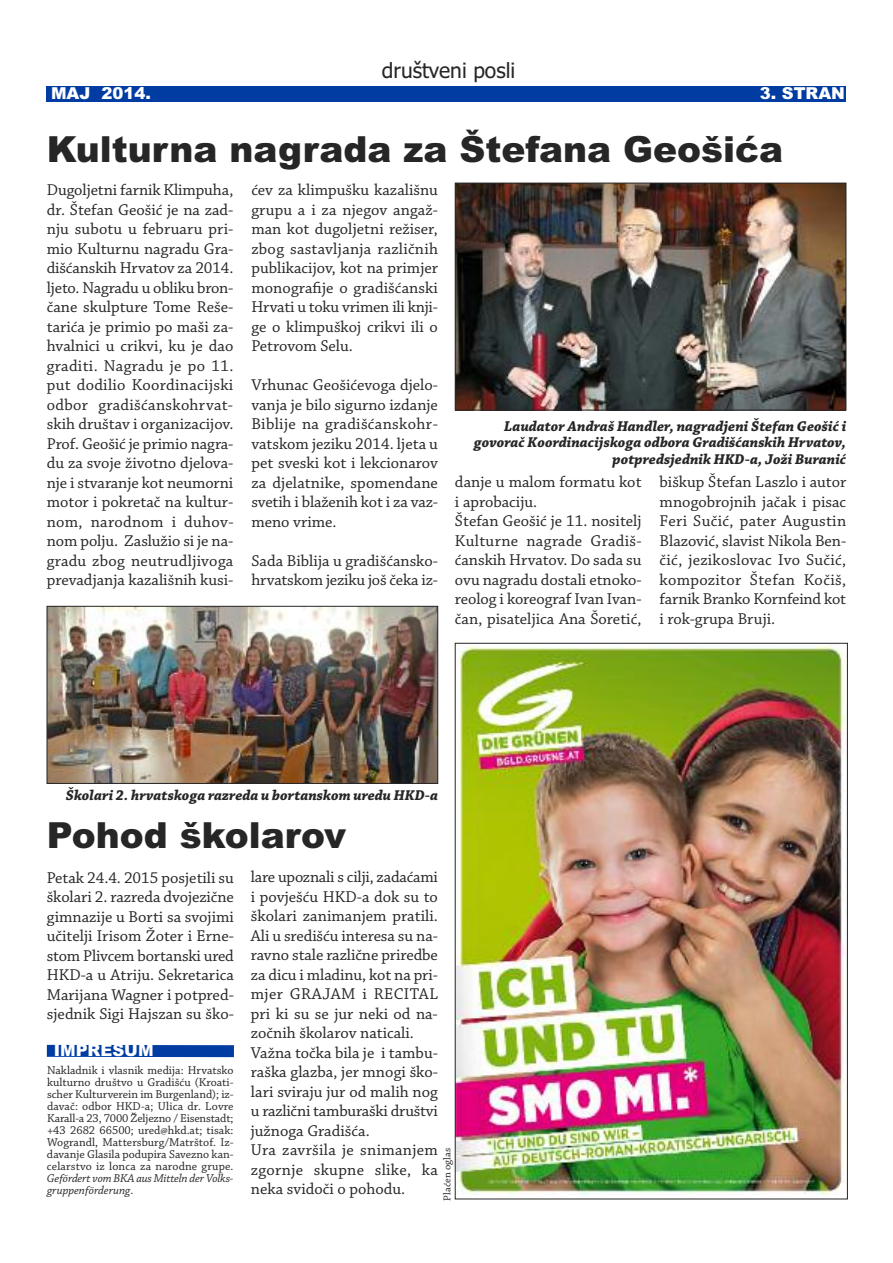
<style>
.page{position:relative;width:893px;height:1263px;background:#fff}
.page>*{position:absolute;margin:0;border:0;box-sizing:border-box;transform-origin:0 0}
.t1{font:900 36px "Arial";color:#272627}
.t2{font:21px "Tahoma";color:#272627}
.t3{font:16.5px/19.5px "Chaparral Pro";color:#272627;text-align:justify}
.t4{font:900 16.5px "Arial";color:#fff}
.t5{font:italic 700 15px/16.5px "Chaparral Pro";color:#272627;text-align:right}
.t6{font:12px/12px "Chaparral Pro";letter-spacing:.01em;color:#272627;text-align:justify}
.t7{font:italic 12px/12px "Chaparral Pro";letter-spacing:-.01em;color:#272627}
.t8{font:10.5px "Chaparral Pro";letter-spacing:.005em;color:#272627}
.s1{font-family:"Lucida Grande"}
.s2{font-style:normal}
</style>
<div class="page">
<div style="left:47px;top:86px;width:799px;height:15px;background:#003ca2"></div>
<img style="left:457px;top:645px;width:389px;height:550px">
<img style="left:457px;top:185px;width:387px;height:223px">
<div style="left:455px;top:183px;width:391px;height:227px;border:1px solid #272627"></div>
<div style="left:47px;top:1045px;width:187px;height:12px;background:#003ca2"></div>
<img style="left:49px;top:608px;width:387px;height:174px">
<div style="left:47px;top:606px;width:391px;height:178px;border:1px solid #272627"></div>
<p class="t2" style="left:382px;top:59px;width:135px">društveni posli</p>
<p class="t4" style="left:51px;top:84px;width:101px">MAJ 2014.</p>
<p class="t4" style="left:760px;top:84px;width:87px">3. STRAN</p>
<h1 class="t1" style="left:47px;top:128px;width:738px">Kulturna nagrada za Štefana Geošića</h1>
<p class="t3" style="left:47px;top:181px;width:188px">Dugoljetni farnik Klimpuha, dr. Štefan Geošić je na zad&shy;nju subotu u februaru pri&shy;mio Kulturnu nagradu Gra&shy;dišćanskih Hrvatov za 2014. ljeto. Nagradu u obliku bron&shy;čane skulpture Tome Reše&shy;tarića je primio po maši za&shy;hvalnici u crikvi, ku je dao graditi. Nagradu je po 11. put dodilio Koordinacijski odbor gradišćanskohrvat&shy;skih društav i organizacijov.<br>Prof. Geošić je primio nagra&shy;du za svoje životno djelova&shy;nje i stvaranje kot neumorni motor i pokretač na kultur&shy;nom, narodnom i duhov&shy;nom polju. Zaslužio si je na&shy;gradu zbog neutrudljivoga prevadjanja kazališnih kusi-</p>
<p class="t3" style="left:251px;top:181px;width:188px">ćev za klimpušku kazališnu grupu a i za njegov angaž&shy;man kot dugoljetni režiser, zbog sastavljanja različnih publikacijov, kot na primjer monografije o gradišćanski Hrvati u toku vrimen ili knji&shy;ge o klimpuškoj crikvi ili o Petrovom Selu.</p>
<p class="t3" style="left:251px;top:376px;width:188px">Vrhunac Geošićevoga djelo&shy;vanja je bilo sigurno izdanje Biblije na gradišćanskohr&shy;vatskom jeziku 2014. ljeta u pet sveski kot i lekcionarov za djelatnike, spomendane svetih i blaženih kot i za vaz&shy;meno vrime.</p>
<p class="t3" style="left:251px;top:552px;width:188px">Sada Biblija u gradišćansko&shy;hrvatskom jeziku još čeka iz-</p>
<p class="t5" style="left:474px;top:419px;width:374px">Laudator Andraš Handler, nagradjeni Štefan Geošić i govorač Koordinacijskoga odbora Gradišćanskih Hrvatov, potpredsjednik HKD-a, Joži Buranić</p>
<p class="t3" style="left:455px;top:473px;width:188px;text-align:left">danje u malom formatu kot i aprobaciju.<br>Štefan Geošić je 11. nositelj<br>Kulturne nagrade Gradiš&shy;ćanskih Hrvatov. Do sada su ovu nagradu dostali etnoko&shy;reolog i koreograf Ivan Ivan&shy;čan, pisateljica Ana Šoretić,</p>
<p class="t3" style="left:660px;top:473px;width:188px">biškup Štefan Laszlo i autor mnogobrojnih jačak i pisac Feri Sučić, pater Augustin Blazović, slavist Nikola Ben&shy;čić, jezikoslovac Ivo Sučić, kompozitor Štefan Kočiš, farnik Branko Kornfeind kot i rok-grupa Bruji.</p>
<p class="t5" style="left:66px;top:789px;width:374px">Školari 2. hrvatskoga razreda u bortanskom uredu HKD-a</p>
<h1 class="t1" style="left:47px;top:815px;width:301px">Pohod školarov</h1>
<p class="t3" style="left:47px;top:869px;width:189px">Petak 24.4. 2015 posjetili su školari 2. razreda dvojezične gimnazije u Borti sa svojimi učitelji Irisom Žoter i Erne&shy;stom Plivcem bortanski ured HKD-a u Atriju. Sekretarica Marijana Wagner i potpred&shy;sjednik Sigi Hajszan su ško-</p>
<p class="t4" style="left:54px;top:1041px;width:101px">IMPRESUM</p>
<p class="t6" style="left:47px;top:1065px;width:188px">Nakladnik i vlasnik medija: Hrvatsko kulturno društvo u Gradišću (Kroati&shy;scher Kulturverein im Burgenland); iz&shy;davač: odbor HKD-a; Ulica dr. Lovre Karall-a 23, 7000 Ze<span class="s1">̌</span>ljezno / Eisenstadt; +43 2682 66500; ured@hkd.at; tisak:<br>Wograndl, Mattersburg/Matrštof. Iz&shy;davanje Glasila podupira Savezno kan&shy;celarstvo iz lonca za narodne grupe.</p>
<p class="t7" style="left:47px;top:1173px;width:188px">Gefördert vom BKA aus Mitteln der Volks&shy;gruppenförderung<span class="s2">.</span></p>
<p class="t3" style="left:251px;top:869px;width:189px;text-align:left">lare upoznali s cilji, zadaćami i povješću HKD-a dok su to školari zanimanjem pratili.<br>Ali u središću interesa su na&shy;ravno stale različne priredbe za dicu i mladinu, kot na pri&shy;mjer GRAJAM i RECITAL pri ki su se jur neki od na&shy;zočnih školarov naticali.<br>Važna točka bila je i tambu&shy;raška glazba, jer mnogi ško&shy;lari sviraju jur od malih nog u različni tamburaški društvi južnoga Gradišća.<br>Ura završila je snimanjem zgornje skupne slike, ka neka svidoči o pohodu.</p>
<p class="t8" style="left:443px;top:1200px;width:54px;rotate:-90deg">Plaćen oglas</p>
</div>
